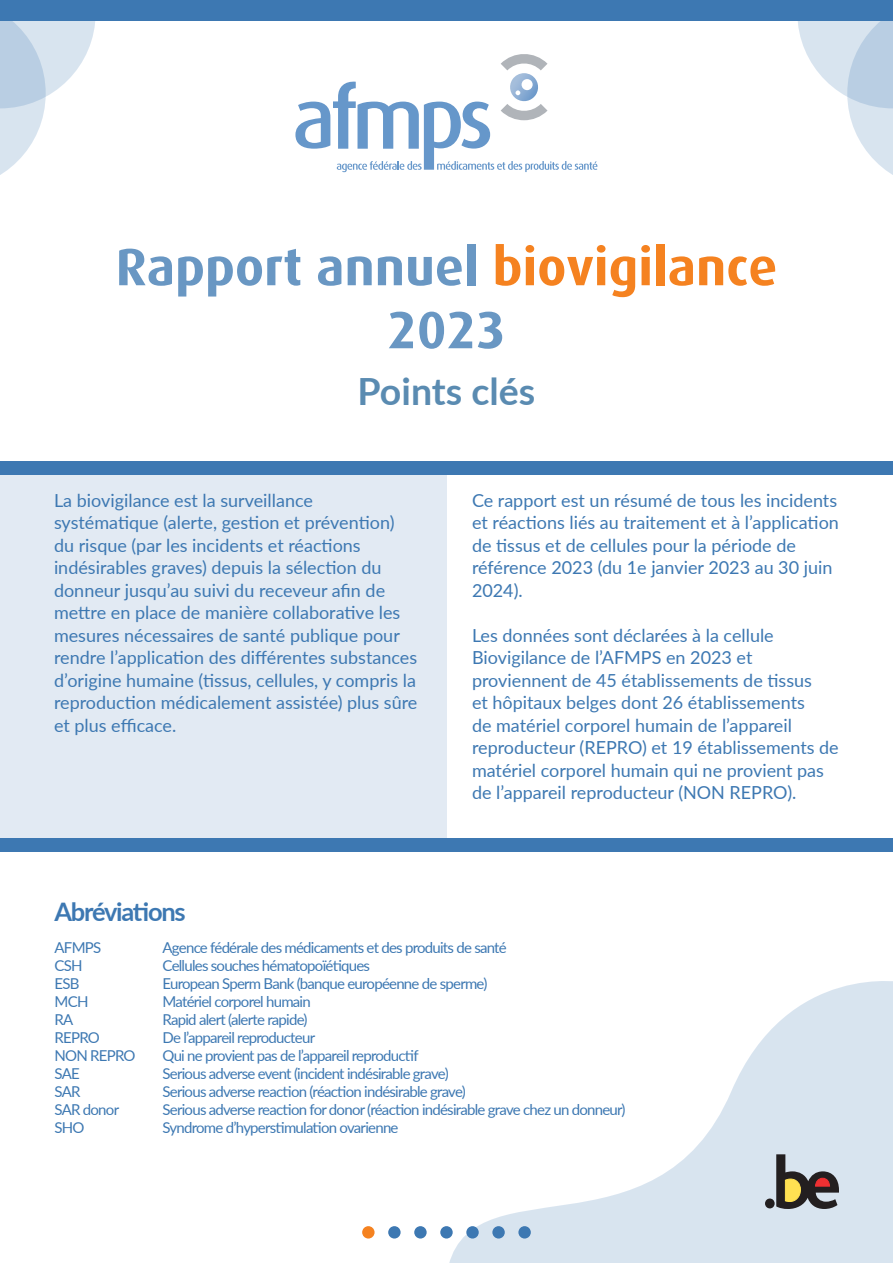
<style>
.page{position:relative;width:893px;height:1263px;background:#fff}
.page>*{position:absolute;margin:0;border:0;box-sizing:border-box;transform-origin:0 0}
.t1{font:700 52.5px/63px "Dax";color:#6997c3;text-align:center}
.t2{font:700 37.5px "Lato";color:#5a8bb1}
.t3{font:700 25.5px "Lato";letter-spacing:-.05em;color:#3d78b2}
.t4{font:18px/22.5px "Lato";color:#3d78b2}
.t5{font:15px "Lato";letter-spacing:-.05em;color:#3d78b2}
.s1{color:#f58220}
</style>
<div class="page">
<div style="left:0;top:469px;width:446px;height:375px;background:#e2eaf3"></div>
<svg style="left:446px;top:981px;width:447px;height:282px"></svg>
<div style="left:0;top:0;width:893px;height:21px;background:#3d78b2"></div>
<div style="left:0;top:461px;width:893px;height:14px;background:#3d78b2"></div>
<div style="left:0;top:838px;width:893px;height:14px;background:#3d78b2"></div>
<div style="left:765px;top:1198px;width:10px;height:10px;background:#231f20;border-radius:50%"></div>
<svg style="left:776px;top:1154px;width:63px;height:55px;background:#87827a"></svg>
<div style="left:362px;top:1226px;width:13px;height:12px;background:#f58220;border-radius:50%"></div>
<div style="left:388px;top:1226px;width:13px;height:12px;background:#3d78b2;border-radius:50%"></div>
<div style="left:414px;top:1226px;width:13px;height:12px;background:#3d78b2;border-radius:50%"></div>
<div style="left:440px;top:1226px;width:13px;height:12px;background:#3d78b2;border-radius:50%"></div>
<div style="left:466px;top:1226px;width:13px;height:12px;background:#3d78b2;border-radius:50%"></div>
<div style="left:492px;top:1226px;width:13px;height:12px;background:#3d78b2;border-radius:50%"></div>
<div style="left:518px;top:1226px;width:13px;height:12px;background:#3d78b2;border-radius:50%"></div>
<svg style="left:295px;top:54px;width:302px;height:118px"></svg>
<svg style="left:0;top:21px;width:95px;height:154px"></svg>
<svg style="left:798px;top:21px;width:95px;height:154px"></svg>
<h1 class="t1" style="left:116px;top:236px;width:663px">Rapport annuel <span class="s1">biovigilance<br></span>2023</h1>
<h2 class="t2" style="left:358px;top:364px;width:179px">Points clés</h2>
<p class="t4" style="left:54px;top:488px;width:365px">La biovigilance est la surveillance systématique (alerte, gestion et prévention) du risque (par les incidents et réactions indésirables graves) depuis la sélection du donneur jusqu’au suivi du receveur afin de mettre en place de manière collaborative les mesures nécessaires de santé publique pour rendre l’application des différentes substances d’origine humaine (tissus, cellules, y compris la reproduction médicalement assistée) plus sûre et plus efficace.</p>
<p class="t4" style="left:472px;top:488px;width:368px">Ce rapport est un résumé de tous les incidents et réactions liés au traitement et à l’application de tissus et de cellules pour la période de référence 2023 (du 1e janvier 2023 au 30 juin 2024).</p>
<p class="t4" style="left:472px;top:623px;width:368px">Les données sont déclarées à la cellule Biovigilance de l’AFMPS en 2023 et proviennent de 45 établissements de tissus<br>et hôpitaux belges dont 26 établissements<br>de matériel corporel humain de l’appareil reproducteur (REPRO) et 19 établissements de matériel corporel humain qui ne provient pas de l’appareil reproducteur (NON REPRO).</p>
<h3 class="t3" style="left:55px;top:893px;width:133px">Abréviations</h3>
<p class="t5" style="left:55px;top:937px;width:48px">AFMPS</p>
<p class="t5" style="left:163px;top:937px;width:346px">Agence fédérale des médicaments et des produits de santé</p>
<p class="t5" style="left:55px;top:955px;width:30px">CSH</p>
<p class="t5" style="left:163px;top:955px;width:209px">Cellules souches hématopoïétiques</p>
<p class="t5" style="left:55px;top:973px;width:26px">ESB</p>
<p class="t5" style="left:163px;top:973px;width:326px">European Sperm Bank (banque européenne de sperme)</p>
<p class="t5" style="left:55px;top:991px;width:35px">MCH</p>
<p class="t5" style="left:163px;top:991px;width:150px">Matériel corporel humain</p>
<p class="t5" style="left:55px;top:1009px;width:20px">RA</p>
<p class="t5" style="left:163px;top:1009px;width:147px">Rapid alert (alerte rapide)</p>
<p class="t5" style="left:55px;top:1027px;width:47px">REPRO</p>
<p class="t5" style="left:163px;top:1027px;width:154px">De l’appareil reproducteur</p>
<p class="t5" style="left:55px;top:1045px;width:83px">NON REPRO</p>
<p class="t5" style="left:163px;top:1045px;width:258px">Qui ne provient pas de l’appareil reproductif</p>
<p class="t5" style="left:55px;top:1063px;width:27px">SAE</p>
<p class="t5" style="left:163px;top:1063px;width:288px">Serious adverse event (incident indésirable grave)</p>
<p class="t5" style="left:55px;top:1081px;width:27px">SAR</p>
<p class="t5" style="left:163px;top:1081px;width:305px">Serious adverse reaction (réaction indésirable grave)</p>
<p class="t5" style="left:55px;top:1099px;width:66px">SAR donor</p>
<p class="t5" style="left:163px;top:1099px;width:465px">Serious adverse reaction for donor (réaction indésirable grave chez un donneur)</p>
<p class="t5" style="left:55px;top:1117px;width:32px">SHO</p>
<p class="t5" style="left:163px;top:1117px;width:237px">Syndrome d’hyperstimulation ovarienne</p>
</div>
